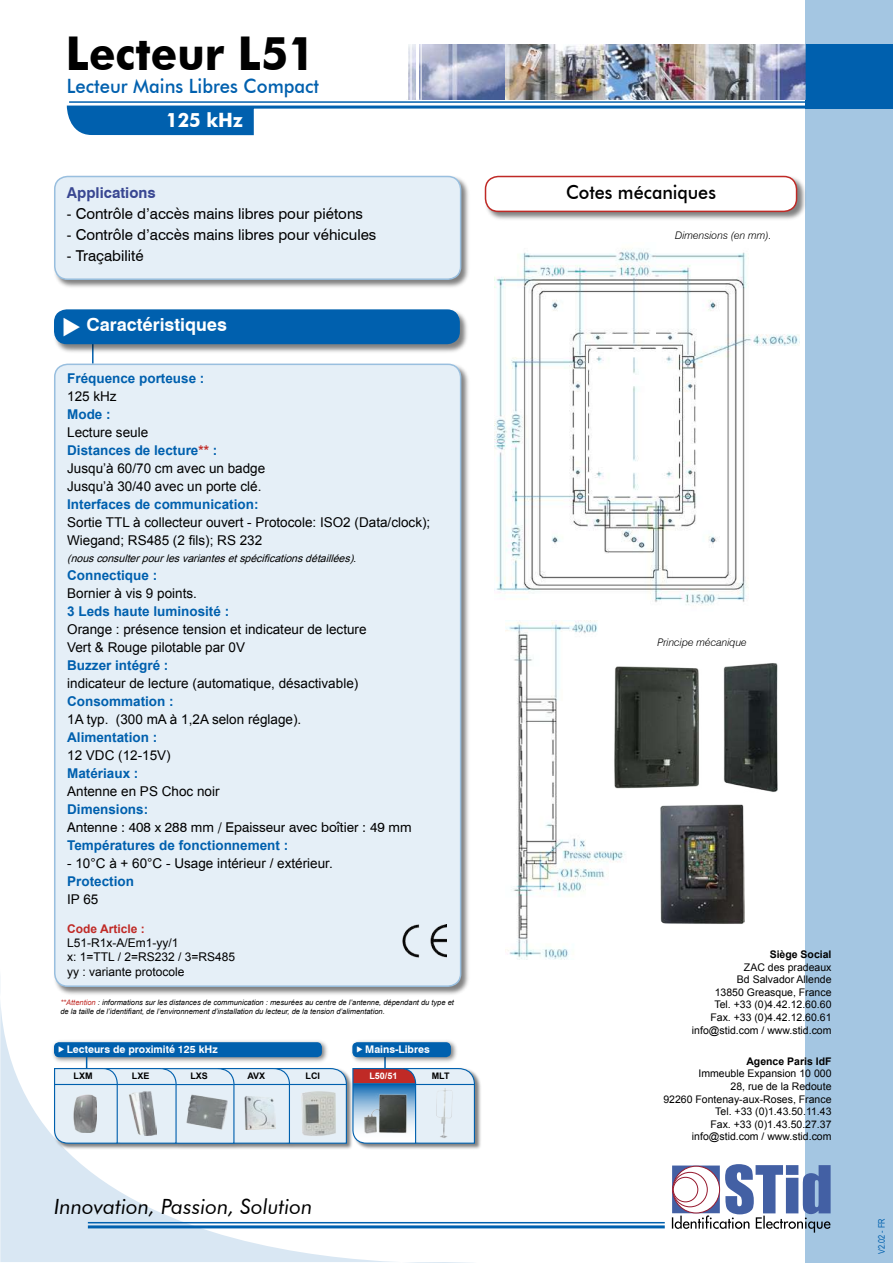
<style>
.page{position:relative;width:893px;height:1263px;background:#fff}
.page>*{position:absolute;margin:0;border:0;box-sizing:border-box;transform-origin:0 0}
.t1{font:700 46.5px "Futura BT";color:#000;scale:.93 1}
.t2{font:italic 21px "Futura BT";color:#000}
.t3{font:500 19.8px "Futura BT";color:#0060ae;scale:.93 1}
.t4{font:700 19.8px "Futura BT";color:#fff;scale:.93 1}
.t5{font:500 19.2px "Futura BT";letter-spacing:-.005em;color:#000;scale:.93 1}
.t6{font:700 18px "Swiss 721 BT";color:#fff}
.t7{font:15px "Swiss 721 BT";color:#000}
.t8{font:700 15px "Swiss 721 BT";color:#394792}
.t9{font:13.5px/18px "Arial";color:#000}
.t10{font:700 13.5px "Arial";color:#0060ae}
.t11{font:13.5px "Swiss 721 BT";color:#000}
.t12{font:12px/14.4px "Arial";color:#000}
.t13{font:700 12px "Arial";color:#c02a26}
.t14{font:10.5px/12.6px "Arial";color:#000;text-align:right}
.t15{font:italic 10.5px "Arial";color:#000}
.t16{font:700 10.5px "Swiss 721 BT";color:#fff}
.t17{font:italic 300 10.5px "Swiss 721 BT";color:#000}
.t18{font:700 10.5px "Arial";color:#000}
.t19{font:700 9px "Arial";color:#000}
.t20{font:9px "Arial Narrow";color:#0060ae}
.t21{font:700 9px "Arial";color:#fff}
.t22{font:italic 7.5px/9px "Arial";color:#000}
.s1{font-weight:700;color:#0060ae}
.s2{font-weight:700;color:#c02a26}
.s3{color:#c02a26}
.s4{color:#fff}
</style>
<div class="page">
<svg style="left:0;top:977px;width:477px;height:286px"></svg>
<hr style="left:69px;top:101px;width:771px;height:2px;background:#0060ae">
<svg style="left:66px;top:105px;width:739px;height:29px"></svg>
<hr style="left:88px;top:1222px;width:577px;height:1px;background:#0060ae">
<hr style="left:88px;top:1225px;width:577px;height:3px;background:#0060ae">
<img style="left:408px;top:44px;width:98px;height:56px">
<img style="left:506px;top:44px;width:299px;height:56px">
<hr style="left:416px;top:41px;width:3px;height:59px;background:#fff">
<hr style="left:421px;top:41px;width:1px;height:59px;background:#fff">
<hr style="left:411px;top:41px;width:1px;height:59px;background:#fff">
<div style="left:805px;top:0;width:88px;height:1263px;background:#a4c6e2"></div>
<img style="left:723px;top:663px;width:55px;height:129px">
<img style="left:660px;top:804px;width:85px;height:120px">
<img style="left:495px;top:249px;width:304px;height:356px">
<img style="left:505px;top:621px;width:120px;height:339px">
<img style="left:611px;top:663px;width:88px;height:127px">
<div style="left:484px;top:175px;width:323px;height:47px;background:#000;opacity:.5"></div>
<svg style="left:484px;top:175px;width:314px;height:36px"></svg>
<hr style="left:92px;top:340px;width:2px;height:24px;background:#0060ae">
<div style="left:53px;top:362px;width:418px;height:634px;background:#000;opacity:.5"></div>
<div style="left:53px;top:363px;width:409px;height:623px;background:#e5eff7"></div>
<div style="left:53px;top:308px;width:417px;height:46px;background:#000;opacity:.5"></div>
<img style="left:403px;top:925px;width:43px;height:33px">
<div style="left:53px;top:175px;width:418px;height:115px;background:#000;opacity:.5"></div>
<div style="left:53px;top:175px;width:409px;height:104px;background:#e5eff7"></div>
<svg style="left:672px;top:1164px;width:159px;height:68px"></svg>
<div style="left:51px;top:1039px;width:278px;height:26px;background:#f6f6f6"></div>
<div style="left:349px;top:1039px;width:109px;height:26px;background:#f6f6f6"></div>
<div style="left:53px;top:1067px;width:429px;height:83px;background:#000;opacity:.5"></div>
<svg style="left:53px;top:1041px;width:423px;height:103px;background:#afc7dd"></svg>
<hr style="left:55px;top:1084px;width:62px;height:1px;background:#0060ae">
<img style="left:299px;top:1090px;width:38px;height:47px">
<img style="left:244px;top:1095px;width:31px;height:34px">
<img style="left:363px;top:1093px;width:44px;height:41px">
<img style="left:74px;top:1094px;width:22px;height:39px">
<img style="left:129px;top:1090px;width:28px;height:46px">
<img style="left:186px;top:1094px;width:41px;height:36px">
<div style="left:54px;top:309px;width:406px;height:35px;background:#0060ae"></div>
<h1 class="t1" style="left:66px;top:26px;width:270px">Lecteur L51</h1>
<h3 class="t3" style="left:67px;top:74px;width:273px">Lecteur Mains Libres Compact</h3>
<h3 class="t4" style="left:166px;top:108px;width:84px">125 kHz</h3>
<p class="t8" style="left:67px;top:183px;width:90px">Applications</p>
<p class="t7" style="left:67px;top:204px;width:298px">- Contrôle d’accès mains libres pour piétons</p>
<p class="t7" style="left:67px;top:225px;width:311px">- Contrôle d’accès mains libres pour véhicules</p>
<p class="t7" style="left:67px;top:246px;width:78px">- Traçabilité</p>
<h3 class="t6" style="left:86px;top:314px;width:142px">Caractéristiques</h3>
<p class="t10" style="left:67px;top:370px;width:139px">Fréquence porteuse :</p>
<p class="t9" style="left:67px;top:388px;width:51px">125 kHz</p>
<p class="t10" style="left:67px;top:406px;width:45px">Mode :</p>
<p class="t9" style="left:67px;top:424px;width:200px">Lecture seule<br><span class="s1">Distances de lecture</span><span class="s2">**</span> <span class="s1">:<br></span>Jusqu’à 60/70 cm avec un badge<br>Jusqu’à 30/40 avec un porte clé.</p>
<p class="t10" style="left:67px;top:496px;width:193px">Interfaces de communication:</p>
<p class="t9" style="left:67px;top:514px;width:365px">Sortie TTL à collecteur ouvert - Protocole: ISO2 (Data/clock);<br>Wiegand; RS485 (2 fils); RS 232</p>
<p class="t15" style="left:67px;top:551px;width:294px">(nousconsulterpourlesvariantesetspécificationsdétaillées).</p>
<p class="t10" style="left:67px;top:566px;width:92px">Connectique :</p>
<p class="t9" style="left:67px;top:584px;width:131px">Bornier à vis 9 points.</p>
<p class="t10" style="left:67px;top:602px;width:164px">3 Leds haute luminosité :</p>
<p class="t9" style="left:67px;top:620px;width:301px">Orange : présence tension et indicateur de lecture<br>Vert &amp; Rouge pilotable par 0V</p>
<p class="t10" style="left:67px;top:656px;width:103px">Buzzer intégré :</p>
<p class="t9" style="left:67px;top:674px;width:293px">indicateur de lecture (automatique, désactivable)</p>
<p class="t10" style="left:67px;top:692px;width:108px">Consommation :</p>
<p class="t9" style="left:67px;top:710px;width:236px">1A typ. (300 mA à 1,2A selon réglage).</p>
<p class="t10" style="left:67px;top:728px;width:92px">Alimentation :</p>
<p class="t9" style="left:67px;top:746px;width:105px">12 VDC (12-15V)</p>
<p class="t10" style="left:67px;top:764px;width:73px">Matériaux :</p>
<p class="t9" style="left:67px;top:782px;width:154px">Antenne en PS Choc noir</p>
<p class="t10" style="left:67px;top:800px;width:83px">Dimensions:</p>
<p class="t11" style="left:67px;top:819px;width:346px">Antenne : 408 x 288 mm / Epaisseur avec boîtier : 49 mm</p>
<p class="t10" style="left:67px;top:836px;width:223px">Températures de fonctionnement :</p>
<p class="t9" style="left:67px;top:854px;width:267px">- 10°C à + 60°C - Usage intérieur / extérieur.</p>
<p class="t10" style="left:67px;top:872px;width:68px">Protection</p>
<p class="t9" style="left:67px;top:890px;width:33px">IP 65</p>
<p class="t13" style="left:67px;top:920px;width:79px">Code Article :</p>
<p class="t12" style="left:67px;top:936px;width:169px">L51-R1x-A/Em1-yy/1<br>x: 1=TTL / 2=RS232 / 3=RS485 yy : variante protocole</p>
<p class="t22" style="left:60px;top:998px;width:395px"><span class="s3">**Attention</span> : informations sur les distances de communication : mesurées au centre de l’antenne, dépendant du type et de la taille de l’identifiant, de l’environnement d’installation du lecteur, de la tension d’alimentation.</p>
<p class="t16" style="left:58px;top:1043px;width:161px">◆ Lecteurs de proximité 125 kHz</p>
<p class="t16" style="left:357px;top:1043px;width:75px">◆ Mains-Libres</p>
<p class="t19" style="left:74px;top:1070px;width:20px">LXM</p>
<p class="t19" style="left:132px;top:1070px;width:19px">LXE</p>
<p class="t19" style="left:190px;top:1070px;width:19px">LXS</p>
<p class="t19" style="left:247px;top:1070px;width:19px">AVX</p>
<p class="t19" style="left:306px;top:1070px;width:16px">LCI</p>
<p class="t21" style="left:369px;top:1070px;width:30px">L50/51</p>
<p class="t19" style="left:432px;top:1070px;width:19px">MLT</p>
<h2 class="t2" style="left:54px;top:1194px;width:260px">Innovation, Passion, Solution</h2>
<h3 class="t5" style="left:496px;top:180px;width:238px"><span class="s4">◆</span> Cotes mécaniques</h3>
<p class="t17" style="left:675px;top:229px;width:98px">Dimensions (en mm).</p>
<p class="t17" style="left:657px;top:636px;width:91px">Principe mécanique</p>
<p class="t18" style="left:770px;top:947px;width:63px">Siège Social</p>
<p class="t14" style="left:692px;top:961px;width:141px">ZAC des pradeaux<br>Bd Salvador Allende<br>13850 Greasque, France<br>Tel. +33 (0)4.42.12.60.60<br>Fax. +33 (0)4.42.12.60.61 info@stid.com / www.stid.com</p>
<p class="t18" style="left:746px;top:1054px;width:87px">Agence Paris IdF</p>
<p class="t14" style="left:663px;top:1067px;width:170px">Immeuble Expansion 10 000<br>28, rue de la Redoute<br>92260 Fontenay-aux-Roses, France<br>Tel. +33 (0)1.43.50.11.43<br>Fax. +33 (0)1.43.50.27.37 info@stid.com / www.stid.com</p>
<p class="t20" style="left:875px;top:1254px;width:37px;rotate:-90deg">V2.02 - FR</p>
</div>
